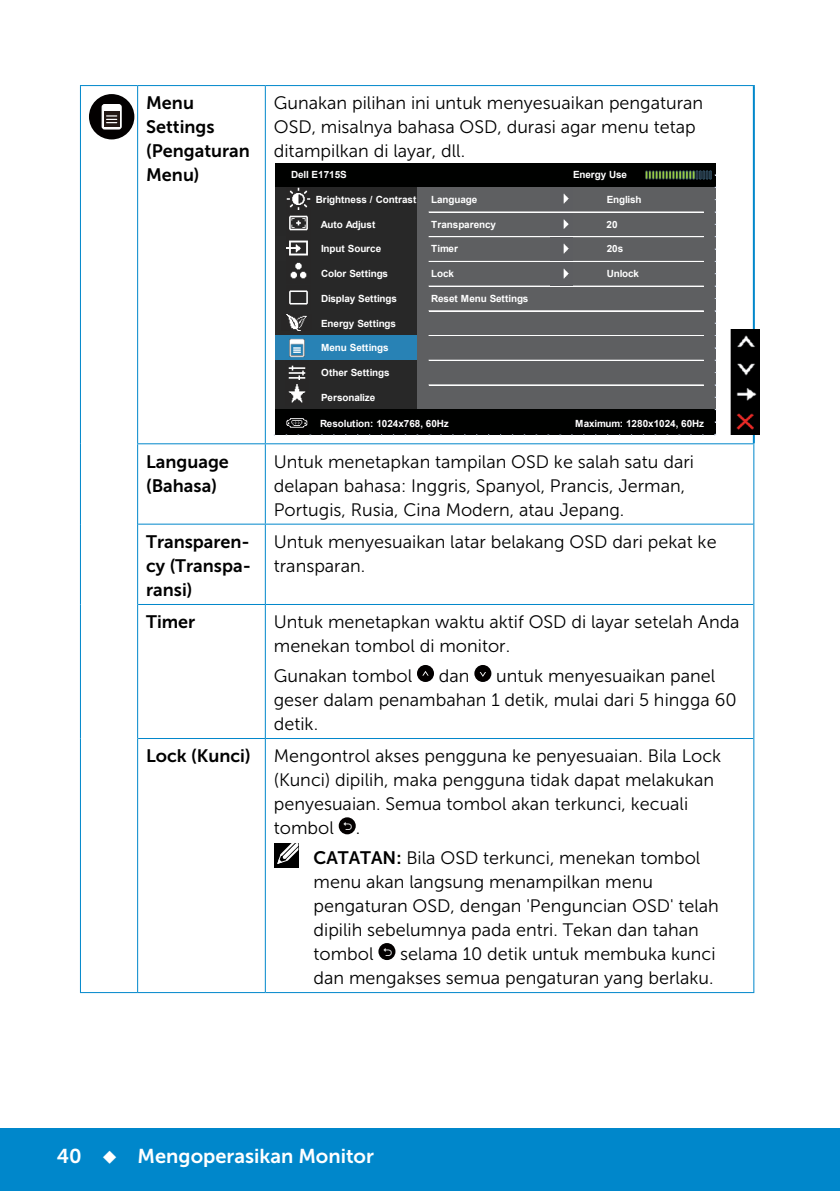
<style>
.page{position:relative;width:840px;height:1191px;background:#fff}
.page>*{position:absolute;margin:0;border:0;box-sizing:border-box;transform-origin:0 0}
.t1{font:20px "Museo Sans For Dell 700";color:#fff}
.t2{font:18px/24px "Museo Sans For Dell 300";color:#000}
.t3{font:18px/24px "Museo Sans For Dell 700";color:#000}
.t4{font:700 9.8px "Arial";letter-spacing:-.01em;color:#fff}
.s1{font-family:"Museo Sans For Dell 700"}
</style>
<div class="page">
<div style="left:0;top:1128px;width:839px;height:63px;background:#0087cb"></div>
<hr style="left:265px;top:86px;width:1px;height:357px;background:#0087cb">
<hr style="left:752px;top:86px;width:2px;height:357px;background:#0087cb">
<hr style="left:80px;top:992px;width:57px;height:1px;background:#0087cb">
<hr style="left:137px;top:85px;width:128px;height:1px;background:#0087cb">
<hr style="left:265px;top:85px;width:489px;height:1px;background:#0087cb">
<hr style="left:137px;top:443px;width:128px;height:1px;background:#0087cb">
<hr style="left:265px;top:443px;width:489px;height:1px;background:#0087cb">
<hr style="left:753px;top:444px;width:1px;height:80px;background:#0087cb">
<hr style="left:265px;top:444px;width:1px;height:79px;background:#0087cb">
<hr style="left:138px;top:523px;width:127px;height:1px;background:#0087cb">
<hr style="left:265px;top:523px;width:488px;height:1px;background:#0087cb">
<hr style="left:265px;top:524px;width:1px;height:80px;background:#0087cb">
<hr style="left:753px;top:524px;width:1px;height:80px;background:#0087cb">
<hr style="left:138px;top:604px;width:127px;height:1px;background:#0087cb">
<hr style="left:265px;top:604px;width:488px;height:1px;background:#0087cb">
<hr style="left:265px;top:605px;width:1px;height:133px;background:#0087cb">
<hr style="left:753px;top:604px;width:1px;height:134px;background:#0087cb">
<hr style="left:138px;top:738px;width:127px;height:1px;background:#0087cb">
<hr style="left:265px;top:738px;width:488px;height:1px;background:#0087cb">
<hr style="left:265px;top:739px;width:1px;height:253px;background:#0087cb">
<hr style="left:753px;top:738px;width:1px;height:254px;background:#0087cb">
<hr style="left:137px;top:992px;width:128px;height:1px;background:#0087cb">
<hr style="left:265px;top:992px;width:489px;height:1px;background:#0087cb">
<hr style="left:80px;top:85px;width:57px;height:1px;background:#0087cb">
<hr style="left:80px;top:86px;width:1px;height:358px;background:#0087cb">
<hr style="left:137px;top:86px;width:1px;height:357px;background:#0087cb">
<hr style="left:80px;top:444px;width:1px;height:80px;background:#0087cb">
<hr style="left:80px;top:524px;width:1px;height:80px;background:#0087cb">
<hr style="left:80px;top:604px;width:1px;height:134px;background:#0087cb">
<hr style="left:80px;top:738px;width:1px;height:254px;background:#0087cb">
<hr style="left:137px;top:444px;width:1px;height:80px;background:#0087cb">
<hr style="left:137px;top:524px;width:1px;height:80px;background:#0087cb">
<hr style="left:137px;top:604px;width:1px;height:134px;background:#0087cb">
<hr style="left:137px;top:738px;width:1px;height:254px;background:#0087cb">
<div style="left:89px;top:94px;width:45px;height:45px;background:#030000;border-radius:50%"></div>
<svg style="left:102px;top:105px;width:19px;height:24px"></svg>
<div style="left:102px;top:104px;width:20px;height:25px;border:1px solid #fff;border-radius:2px"></div>
<svg style="left:104px;top:112px;width:15px;height:15px"></svg>
<svg style="left:106px;top:115px;width:11px;height:8px"></svg>
<img style="left:730px;top:329px;width:29px;height:106px">
<div style="left:275px;top:163px;width:439px;height:25px;background:#000100"></div>
<div style="left:275px;top:187px;width:142px;height:50px;background:#282828"></div>
<div style="left:417px;top:187px;width:297px;height:50px;background:#5e5f61"></div>
<div style="left:275px;top:237px;width:35px;height:25px;background:#292929"></div>
<div style="left:310px;top:237px;width:107px;height:25px;background:#282828"></div>
<div style="left:417px;top:237px;width:297px;height:25px;background:#5e5f61"></div>
<div style="left:275px;top:261px;width:142px;height:50px;background:#282828"></div>
<div style="left:417px;top:261px;width:297px;height:50px;background:#5e5f61"></div>
<div style="left:275px;top:311px;width:35px;height:25px;background:#292929"></div>
<div style="left:310px;top:311px;width:107px;height:25px;background:#282828"></div>
<div style="left:417px;top:311px;width:12px;height:25px;background:#5e5f61"></div>
<div style="left:429px;top:311px;width:131px;height:25px;background:#5e5f61"></div>
<div style="left:559px;top:311px;width:155px;height:25px;background:#5e5f61"></div>
<div style="left:275px;top:335px;width:142px;height:26px;background:#2882b5"></div>
<div style="left:417px;top:335px;width:12px;height:26px;background:#5e5f61"></div>
<div style="left:429px;top:335px;width:131px;height:26px;background:#5e5f61"></div>
<div style="left:559px;top:335px;width:155px;height:26px;background:#5e5f61"></div>
<div style="left:275px;top:360px;width:142px;height:50px;background:#282828"></div>
<div style="left:417px;top:360px;width:297px;height:50px;background:#5e5f61"></div>
<div style="left:275px;top:409px;width:439px;height:26px;background:#000100"></div>
<hr style="left:429px;top:212px;width:274px;height:1px;background:#fff">
<hr style="left:429px;top:236px;width:274px;height:1px;background:#fff">
<hr style="left:429px;top:237px;width:274px;height:1px;background:#fff">
<hr style="left:429px;top:261px;width:274px;height:1px;background:#fff">
<hr style="left:429px;top:286px;width:274px;height:1px;background:#fff">
<hr style="left:429px;top:310px;width:274px;height:1px;background:#fff">
<hr style="left:429px;top:311px;width:274px;height:1px;background:#fff">
<hr style="left:429px;top:335px;width:274px;height:1px;background:#fff">
<hr style="left:429px;top:360px;width:274px;height:1px;background:#fff">
<hr style="left:429px;top:384px;width:274px;height:1px;background:#fff">
<hr style="left:429px;top:385px;width:274px;height:1px;background:#fff">
<img style="left:290px;top:262px;width:17px;height:17px">
<img style="left:286px;top:187px;width:24px;height:69px">
<img style="left:645px;top:170px;width:66px;height:10px">
<img style="left:288px;top:338px;width:18px;height:42px">
<img style="left:288px;top:384px;width:18px;height:19px">
<img style="left:289px;top:290px;width:19px;height:15px">
<img style="left:563px;top:193px;width:6px;height:11px">
<img style="left:563px;top:219px;width:6px;height:10px">
<img style="left:563px;top:243px;width:6px;height:11px">
<img style="left:563px;top:268px;width:6px;height:11px">
<img style="left:286px;top:314px;width:21px;height:16px">
<img style="left:286px;top:418px;width:21px;height:10px">
<div style="left:417px;top:665px;width:17px;height:17px;background:#030000;border-radius:50%"></div>
<svg style="left:422px;top:671px;width:6px;height:4px"></svg>
<div style="left:474px;top:665px;width:17px;height:17px;background:#030000;border-radius:50%"></div>
<svg style="left:479px;top:672px;width:7px;height:5px"></svg>
<div style="left:338px;top:817px;width:17px;height:17px;background:#030000;border-radius:50%"></div>
<div style="left:274px;top:843px;width:24px;height:24px;background:#000"></div>
<svg style="left:277px;top:843px;width:21px;height:21px"></svg>
<div style="left:378px;top:943px;width:17px;height:17px;background:#030000;border-radius:50%"></div>
<p class="t3" style="left:146px;top:91px;width:105px">Menu<br>Settings (Pengaturan<br>Menu)</p>
<p class="t2" style="left:274px;top:91px;width:430px">Gunakan pilihan ini untuk menyesuaikan pengaturan<br>OSD, misalnya bahasa OSD, durasi agar menu tetap ditampilkan di layar, dll.</p>
<p class="t4" style="left:321px;top:218px;width:56px">Auto Adjust</p>
<p class="t4" style="left:431px;top:218px;width:66px">Transparency</p>
<p class="t4" style="left:606px;top:218px;width:12px">20</p>
<p class="t4" style="left:291px;top:168px;width:57px">Dell E1715S</p>
<p class="t4" style="left:572px;top:168px;width:56px">Energy Use</p>
<p class="t4" style="left:315px;top:193px;width:102px">Brightness / Contrast</p>
<p class="t4" style="left:431px;top:193px;width:48px">Language</p>
<p class="t4" style="left:606px;top:193px;width:36px">English</p>
<p class="t4" style="left:321px;top:243px;width:62px">Input Source</p>
<p class="t4" style="left:431px;top:243px;width:28px">Timer</p>
<p class="t4" style="left:606px;top:243px;width:18px">20s</p>
<p class="t4" style="left:321px;top:267px;width:68px">Color Settings</p>
<p class="t4" style="left:431px;top:267px;width:24px">Lock</p>
<p class="t4" style="left:606px;top:267px;width:34px">Unlock</p>
<p class="t4" style="left:321px;top:292px;width:77px">Display Settings</p>
<p class="t4" style="left:321px;top:317px;width:76px">Energy Settings</p>
<p class="t4" style="left:321px;top:341px;width:69px">Menu Settings</p>
<p class="t4" style="left:431px;top:292px;width:99px">Reset Menu Settings</p>
<p class="t4" style="left:321px;top:366px;width:70px">Other Settings</p>
<p class="t4" style="left:321px;top:391px;width:56px">Personalize</p>
<p class="t4" style="left:320px;top:417px;width:130px">Resolution: 1024x768, 60Hz</p>
<p class="t4" style="left:575px;top:417px;width:130px">Maximum: 1280x1024, 60Hz</p>
<p class="t3" style="left:146px;top:449px;width:84px">Language (Bahasa)</p>
<p class="t2" style="left:274px;top:449px;width:421px">Untuk menetapkan tampilan OSD ke salah satu dari delapan bahasa: Inggris, Spanyol, Prancis, Jerman,<br>Portugis, Rusia, Cina Modern, atau Jepang.</p>
<p class="t3" style="left:146px;top:530px;width:106px;text-align:justify">Transparen&shy;cy (Transpa&shy;ransi)</p>
<p class="t2" style="left:274px;top:530px;width:444px">Untuk menyesuaikan latar belakang OSD dari pekat ke transparan.</p>
<p class="t3" style="left:146px;top:610px;width:51px">Timer</p>
<p class="t2" style="left:274px;top:610px;width:467px">Untuk menetapkan waktu aktif OSD di layar setelah Anda menekan tombol di monitor.</p>
<p class="t2" style="left:274px;top:664px;width:140px">Gunakan tombol</p>
<p class="t2" style="left:438px;top:664px;width:32px">dan</p>
<p class="t2" style="left:274px;top:664px;width:464px;text-indent:222px">untuk menyesuaikan panel geser dalam penambahan 1 detik, mulai dari 5 hingga 60 detik.</p>
<p class="t3" style="left:146px;top:744px;width:106px">Lock (Kunci)</p>
<p class="t2" style="left:274px;top:744px;width:448px">Mengontrol akses pengguna ke penyesuaian. Bila Lock (Kunci) dipilih, maka pengguna tidak dapat melakukan penyesuaian. Semua tombol akan terkunci, kecuali tombol .</p>
<p class="t2" style="left:313px;top:846px;width:406px"><span class="s1">CATATAN:</span> Bila OSD terkunci, menekan tombol menu akan langsung menampilkan menu pengaturan OSD, dengan 'Penguncian OSD' telah dipilih sebelumnya pada entri. Tekan dan tahan tombol</p>
<p class="t2" style="left:313px;top:942px;width:403px;text-align:right">selama 10 detik untuk membuka kunci<br>dan mengakses semua pengaturan yang berlaku.</p>
<p class="t1" style="left:57px;top:1144px;width:318px">40 ◆ Mengoperasikan Monitor</p>
</div>
